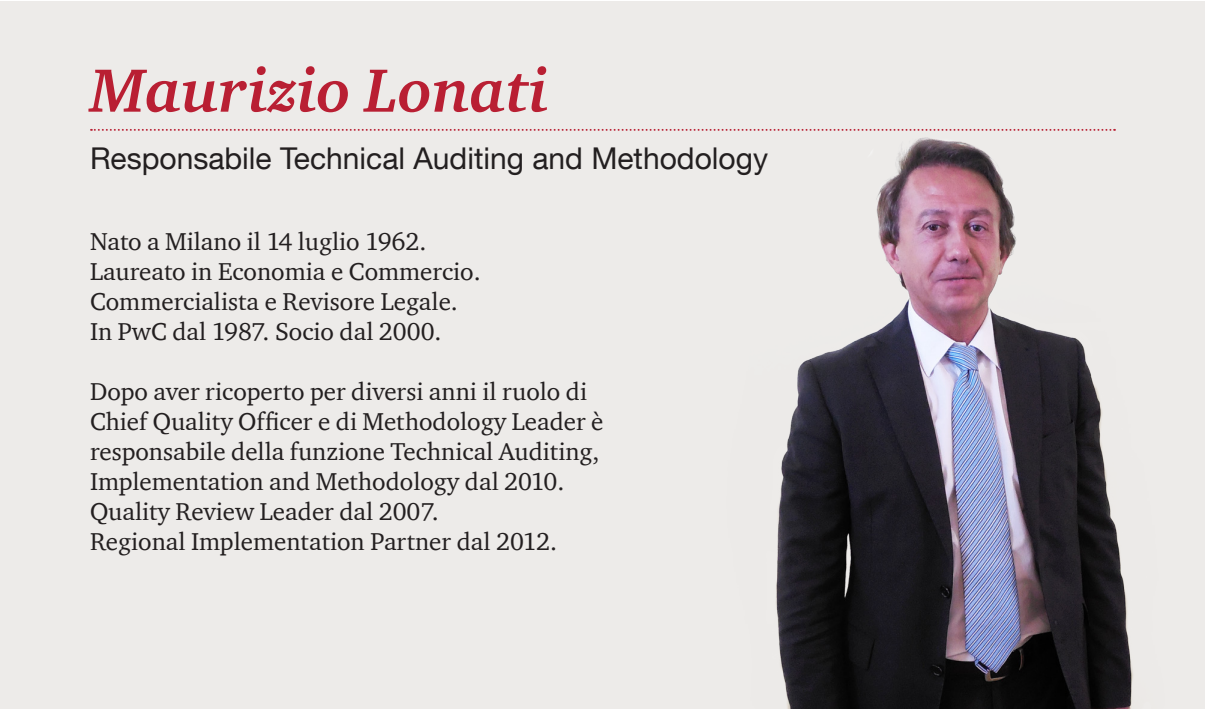
<style>
.page{position:relative;width:1205px;height:709px;background:#fff}
.page>*{position:absolute;margin:0;border:0;box-sizing:border-box;transform-origin:0 0}
.t1{font:italic 700 62.5px "ITC Charter Com";color:#b91f33}
.t2{font:30px "Helvetica Neue LT Com";color:#231f20}
.t3{font:25px/30px "ITC Charter Com";color:#231f20}
</style>
<div class="page">
<div style="left:0;top:1px;width:1205px;height:708px;background:#edebe9"></div>
<svg style="left:91px;top:129px;width:517px;height:2px"></svg>
<img style="left:609px;top:128px;width:524px;height:581px">
<p class="t1" style="left:90px;top:52px;width:460px">Maurizio Lonati</p>
<p class="t2" style="left:90px;top:140px;width:679px">Responsabile Technical Auditing and Methodology</p>
<p class="t3" style="left:90px;top:226px;width:338px">Nato a Milano il 14 luglio 1962.</p>
<p class="t3" style="left:90px;top:256px;width:392px">Laureato in Economia e Commercio.</p>
<p class="t3" style="left:90px;top:286px;width:369px">Commercialista e Revisore Legale.</p>
<p class="t3" style="left:90px;top:316px;width:353px">In PwC dal 1987. Socio dal 2000.</p>
<p class="t3" style="left:90px;top:376px;width:515px">Dopo aver ricoperto per diversi anni il ruolo di Chief Quality Officer e di Methodology Leader è responsabile della funzione Technical Auditing, Implementation and Methodology dal 2010.</p>
<p class="t3" style="left:90px;top:496px;width:350px">Quality Review Leader dal 2007.</p>
<p class="t3" style="left:90px;top:526px;width:468px">Regional Implementation Partner dal 2012.</p>
</div>
